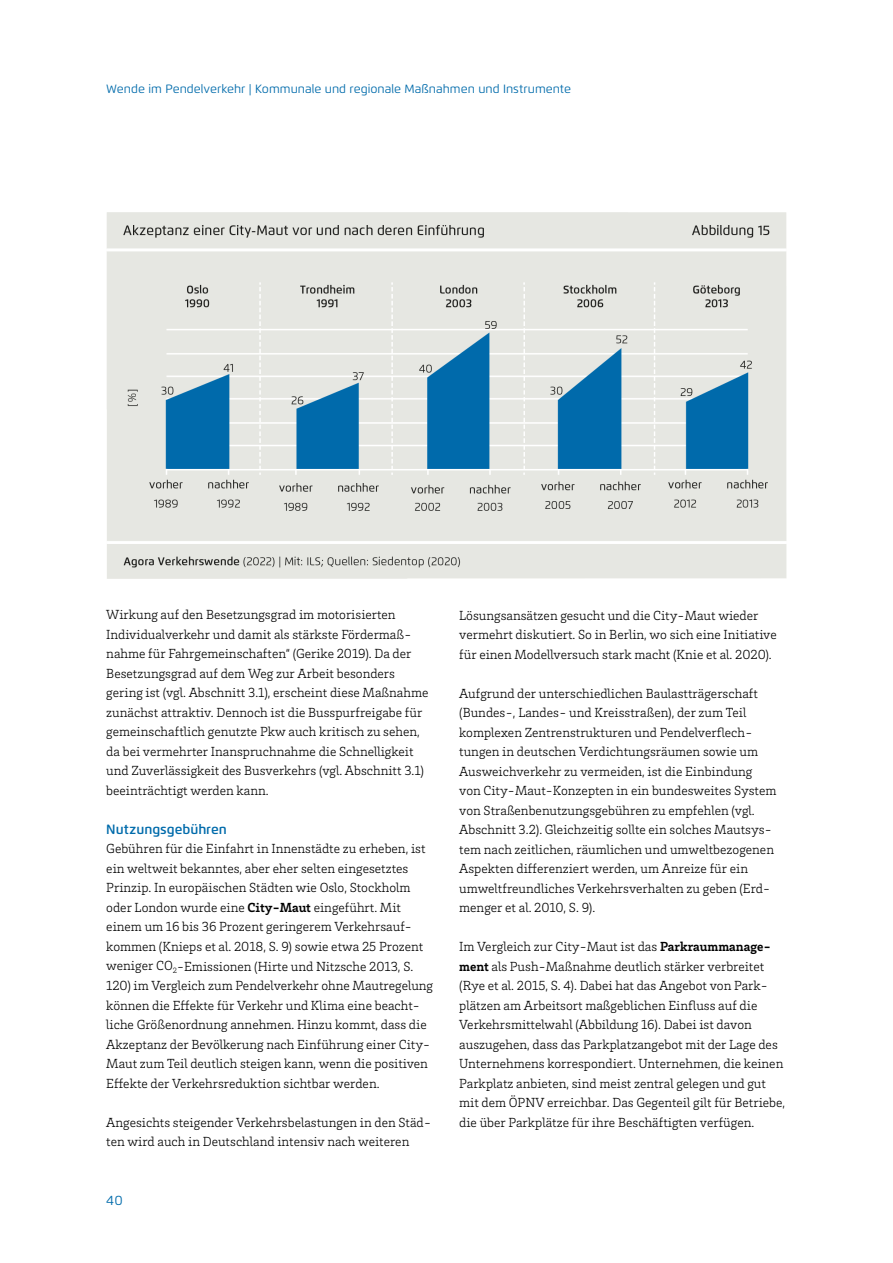
<style>
.page{position:relative;width:893px;height:1263px;background:#fff}
.page>*{position:absolute;margin:0;border:0;box-sizing:border-box;transform-origin:0 0}
.t1{font:300 13.5px/19.5px "Brix Slab";color:#000}
.t2{font:600 13.5px "Flexo";color:#006bab}
.t3{font:13.5px "Flexo";color:#006bab}
.t4{font:12px "Flexo";color:#006bab}
.s1{font-weight:700}
</style>
<div class="page">
<img style="left:107px;top:213px;width:680px;height:365px">
<p class="t4" style="left:106px;top:82px;width:466px">Wende im Pendelverkehr | Kommunale und regionale Maßnahmen und Instrumente</p>
<p class="t1" style="left:106px;top:605px;width:324px">Wirkung auf den Besetzungsgrad im motorisierten Individualverkehr und damit als stärkste Fördermaß&shy;nahme für Fahrgemeinschaften“ (Gerike 2019). Da der Besetzungsgrad auf dem Weg zur Arbeit besonders gering ist (vgl. Abschnitt 3.1), erscheint diese Maßnahme zunächst attraktiv. Dennoch ist die Busspurfreigabe für gemeinschaftlich genutzte Pkw auch kritisch zu sehen, da bei vermehrter Inanspruchnahme die Schnelligkeit und Zuverlässigkeit des Busverkehrs (vgl. Abschnitt 3.1) beeinträchtigt werden kann.</p>
<p class="t2" style="left:106px;top:821px;width:122px">Nutzungsgebühren</p>
<p class="t1" style="left:106px;top:839px;width:328px">Gebühren für die Einfahrt in Innenstädte zu erheben, ist ein weltweit bekanntes, aber eher selten eingesetztes Prinzip. In europäischen Städten wie Oslo, Stockholm oder London wurde eine <span class="s1">City-Maut</span> eingeführt. Mit einem um 16 bis 36 Prozent geringerem Verkehrsauf&shy;kommen (Knieps et al. 2018, S. 9) sowie etwa 25 Prozent weniger CO<sub>2</sub>-Emissionen (Hirte und Nitzsche 2013, S.<br>120) im Vergleich zum Pendelverkehr ohne Mautregelung können die Effekte für Verkehr und Klima eine beacht&shy;liche Größenordnung annehmen. Hinzu kommt, dass die Akzeptanz der Bevölkerung nach Einführung einer City-Maut zum Teil deutlich steigen kann, wenn die positiven Effekte der Verkehrsreduktion sichtbar werden.</p>
<p class="t1" style="left:106px;top:1112px;width:326px">Angesichts steigender Verkehrsbelastungen in den Städ&shy;ten wird auch in Deutschland intensiv nach weiteren</p>
<p class="t3" style="left:106px;top:1192px;width:18px">40</p>
<p class="t1" style="left:459px;top:605px;width:319px">Lösungsansätzen gesucht und die City-Maut wieder vermehrt diskutiert. So in Berlin, wo sich eine Initiative für einen Modellversuch stark macht (Knie et al. 2020).</p>
<p class="t1" style="left:459px;top:683px;width:319px">Aufgrund der unterschiedlichen Baulastträgerschaft (Bundes-, Landes- und Kreisstraßen), der zum Teil komplexen Zentrenstrukturen und Pendelverflech&shy;tungen in deutschen Verdichtungsräumen sowie um Ausweichverkehr zu vermeiden, ist die Einbindung von City-Maut-Konzepten in ein bundesweites System von Straßenbenutzungsgebühren zu empfehlen (vgl.<br>Abschnitt 3.2). Gleichzeitig sollte ein solches Mautsys&shy;tem nach zeitlichen, räumlichen und umweltbezogenen Aspekten differenziert werden, um Anreize für ein umweltfreundliches Verkehrsverhalten zu geben (Erd&shy;menger et al. 2010, S. 9).</p>
<p class="t1" style="left:459px;top:936px;width:327px">Im Vergleich zur City-Maut ist das <span class="s1">Parkraummanage&shy;ment</span> als Push-Maßnahme deutlich stärker verbreitet (Rye et al. 2015, S. 4). Dabei hat das Angebot von Park&shy;plätzen am Arbeitsort maßgeblichen Einfluss auf die Verkehrsmittelwahl (Abbildung 16). Dabei ist davon auszugehen, dass das Parkplatzangebot mit der Lage des Unternehmens korrespondiert. Unternehmen, die keinen Parkplatz anbieten, sind meist zentral gelegen und gut mit dem ÖPNV erreichbar. Das Gegenteil gilt für Betriebe, die über Parkplätze für ihre Beschäftigten verfügen.</p>
</div>
